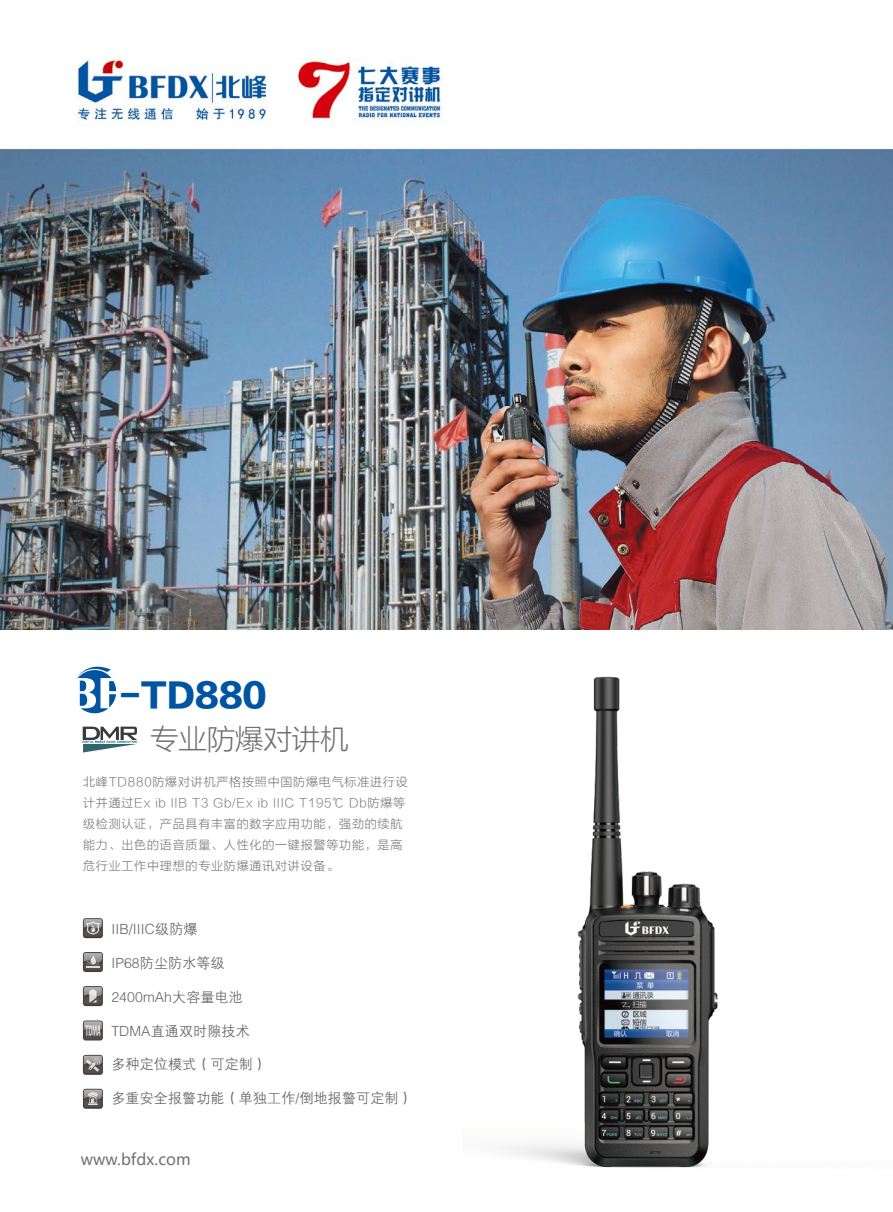
<style>
.page{position:relative;width:893px;height:1212px;background:#fff}
.page>*{position:absolute;margin:0;border:0;box-sizing:border-box;transform-origin:0 0}
.t1{font:31.65px "FZLTTHK GBK1 0";color:#0055a2;scale:1.04 1}
.t2{font:28.5px "FZLTXHK GBK1 0";letter-spacing:-.005em;color:#717070}
.t3{font:15.6px "Microsoft Ya Hei";letter-spacing:.005em;color:#727171}
.t4{font:14.1px "FZZDXJW GB1 0";letter-spacing:.01em;color:#656464}
.t5{font:12px/21px "FZLTXHK GBK1 0";letter-spacing:.065em;color:#717071}
</style>
<div class="page">
<svg style="left:75px;top:666px;width:41px;height:47px"></svg>
<svg style="left:83px;top:727px;width:54px;height:25px"></svg>
<svg style="left:83px;top:1055px;width:20px;height:20px"></svg>
<svg style="left:83px;top:952px;width:20px;height:20px"></svg>
<svg style="left:83px;top:986px;width:20px;height:20px"></svg>
<svg style="left:83px;top:1020px;width:20px;height:20px"></svg>
<img style="left:0;top:58px;width:893px;height:572px">
<img style="left:504px;top:676px;width:214px;height:492px">
<svg style="left:83px;top:1089px;width:20px;height:20px"></svg>
<svg style="left:83px;top:918px;width:20px;height:20px"></svg>
<h1 class="t1" style="left:120px;top:677px;width:142px">-TD880</h1>
<h2 class="t2" style="left:150px;top:723px;width:200px">专业防爆对讲机</h2>
<p class="t5" style="left:83px;top:772px;width:326px">北峰TD880防爆对讲机严格按照中国防爆电气标准进行设计并通过Ex ib IIB T3 Gb/Ex ib IIIC T195℃ Db防爆等级检测认证，产品具有丰富的数字应用功能，强劲的续航能力、出色的语音质量、人性化的一键报警等功能，是高危行业工作中理想的专业防爆通讯对讲设备。</p>
<p class="t4" style="left:111px;top:922px;width:88px">IIB/IIIC级防爆</p>
<p class="t4" style="left:111px;top:955px;width:115px">IP68防尘防水等级</p>
<p class="t4" style="left:111px;top:989px;width:133px">2400mAh大容量电池</p>
<p class="t4" style="left:111px;top:1023px;width:140px">TDMA直通双时隙技术</p>
<p class="t4" style="left:111px;top:1057px;width:157px">多种定位模式（可定制）</p>
<p class="t4" style="left:111px;top:1091px;width:303px">多重安全报警功能（单独工作/倒地报警可定制）</p>
<h3 class="t3" style="left:81px;top:1149px;width:111px">www.bfdx.com</h3>
</div>
